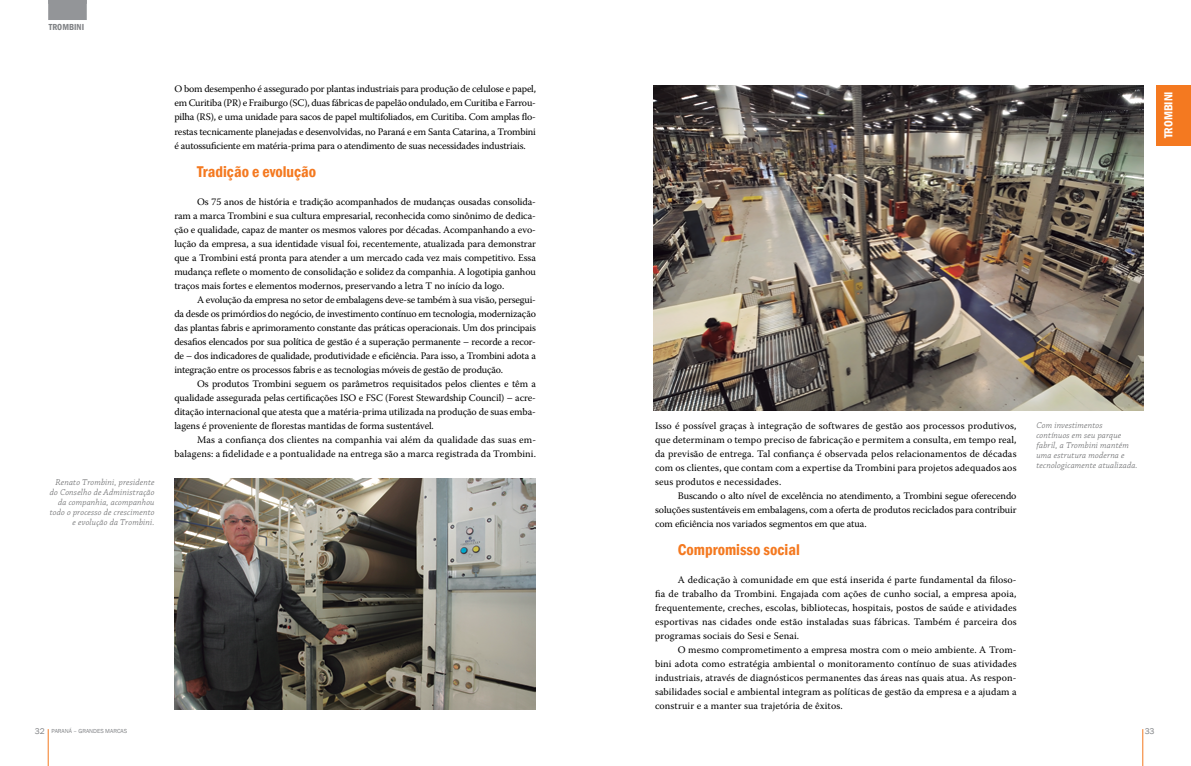
<style>
.page{position:relative;width:1191px;height:766px;background:#fff}
.page>*{position:absolute;margin:0;border:0;box-sizing:border-box;transform-origin:0 0}
.t1{font:600 condensed 16px "Franklin Gothic";color:#f47920}
.t2{font:600 condensed 12px "Franklin Gothic";color:#fff}
.t3{font:10px/14px "Warnock Pro";color:#000;text-align:justify}
.t4{font:italic 300 9px/10px "Chaparral Pro";letter-spacing:.02em;color:#58595b;text-align:right}
.t5{font:600 condensed 9px "Franklin Gothic";color:#808285}
.t6{font:8.5px "Franklin Gothic";color:#808285}
.t7{font:6px "Franklin Gothic";color:#808285}
.s1{font-size:8.5px}
</style>
<div class="page">
<hr style="left:48px;top:729px;width:1px;height:36px;background:#f47920">
<hr style="left:1142px;top:729px;width:1px;height:36px;background:#f47920">
<div style="left:48px;top:0;width:39px;height:20px;background:#939598"></div>
<div style="left:1157px;top:85px;width:34px;height:61px;background:#f47920"></div>
<img style="left:174px;top:478px;width:362px;height:231px">
<img style="left:653px;top:85px;width:490px;height:325px">
<p class="t5" style="left:49px;top:21px;width:10px">TROM</p>
<p class="t5" style="left:69px;top:21px;width:17px">BINI</p>
<p class="t4" style="left:50px;top:477px;width:106px">Renato Trombini, presidente do Conselho de Administração da companhia, acompanhou todo o processo de crescimento e evolução da Trombini.</p>
<p class="t3" style="left:174px;top:82px;width:363px">O bom desempenho é assegurado por plantas industriais para produção de celulose e papel, em Curitiba (PR) e Fraiburgo (SC), duas fábricas de papelão ondulado, em Curitiba e Farrou&shy;pilha (RS), e uma unidade para sacos de papel multifoliados, em Curitiba. Com amplas flo&shy;restas tecnicamente planejadas e desenvolvidas, no Paraná e em Santa Catarina, a Trombini é autossuficiente em matéria-prima para o atendimento de suas necessidades industriais.</p>
<h1 class="t1" style="left:197px;top:160px;width:121px">Tradição e evolução</h1>
<p class="t3" style="left:174px;top:194px;width:363px;text-indent:23px">Os 75 anos de história e tradição acompanhados de mudanças ousadas consolida&shy;ram a marca Trombini e sua cultura empresarial, reconhecida como sinônimo de dedica&shy;ção e qualidade, capaz de manter os mesmos valores por décadas. Acompanhando a evo&shy;lução da empresa, a sua identidade visual foi, recentemente, atualizada para demonstrar que a Trombini está pronta para atender a um mercado cada vez mais competitivo. Essa mudança reflete o momento de consolidação e solidez da companhia. A logotipia ganhou traços mais fortes e elementos modernos, preservando a letra T no início da logo.</p>
<p class="t3" style="left:174px;top:292px;width:363px;text-indent:23px">A evolução da empresa no setor de embalagens deve-se também à sua visão, persegui&shy;da desde os primórdios do negócio, de investimento contínuo em tecnologia, modernização das plantas fabris e aprimoramento constante das práticas operacionais. Um dos principais desafios elencados por sua política de gestão é a superação permanente – recorde a recor&shy;de – dos indicadores de qualidade, produtividade e eficiência. Para isso, a Trombini adota a integração entre os processos fabris e as tecnologias móveis de gestão de produção.</p>
<p class="t3" style="left:174px;top:376px;width:363px;text-indent:23px">Os produtos Trombini seguem os parâmetros requisitados pelos clientes e têm a qualidade assegurada pelas certificações ISO e FSC (Forest Stewardship Council) – acre&shy;ditação internacional que atesta que a matéria-prima utilizada na produção de suas emba&shy;lagens é proveniente de florestas mantidas de forma sustentável.</p>
<p class="t3" style="left:174px;top:432px;width:363px;text-align:right">Mas a confiança dos clientes na companhia vai além da qualidade das suas em&shy;balagens: a fidelidade e a pontualidade na entrega são a marca registrada da Trombini.</p>
<p class="t3" style="left:655px;top:418px;width:363px">Isso é possível graças à integração de softwares de gestão aos processos produtivos, que determinam o tempo preciso de fabricação e permitem a consulta, em tempo real, da previsão de entrega. Tal confiança é observada pelos relacionamentos de décadas com os clientes, que contam com a expertise da Trombini para projetos adequados aos seus produtos e necessidades.</p>
<p class="t3" style="left:655px;top:488px;width:363px;text-indent:23px">Buscando o alto nível de excelência no atendimento, a Trombini segue oferecendo soluções sustentáveis em embalagens, com a oferta de produtos reciclados para contribuir com eficiência nos variados segmentos em que atua.</p>
<h1 class="t1" style="left:677px;top:539px;width:124px">Compromisso social</h1>
<p class="t3" style="left:655px;top:572px;width:363px;text-indent:23px">A dedicação à comunidade em que está inserida é parte fundamental da filoso&shy;fia de trabalho da Trombini. Engajada com ações de cunho social, a empresa apoia, frequentemente, creches, escolas, bibliotecas, hospitais, postos de saúde e atividades esportivas nas cidades onde estão instaladas suas fábricas. Também é parceira dos programas sociais do Sesi e Senai.</p>
<p class="t3" style="left:655px;top:642px;width:363px;text-indent:23px">O mesmo comprometimento a empresa mostra com o meio ambiente. A Trom&shy;bini adota como estratégia ambiental o monitoramento contínuo de suas atividades industriais, através de diagnósticos permanentes das áreas nas quais atua. As respon&shy;sabilidades social e ambiental integram as políticas de gestão da empresa e a ajudam a construir e a manter sua trajetória de êxitos.</p>
<p class="t4" style="left:1036px;top:421px;width:103px;text-align:left">Com investimentos contínuos em seu parque fabril, a Trombini mantém uma estrutura moderna e tecnologicamente atualizada.</p>
<p class="t7" style="left:35px;top:726px;width:94px"><span class="s1">32</span> PARANÁ – GRANDES MARCAS</p>
<p class="t6" style="left:1144px;top:726px;width:11px">33</p>
<p class="t2" style="left:1160px;top:138px;width:48px;rotate:-90deg">TROMBINI</p>
</div>
